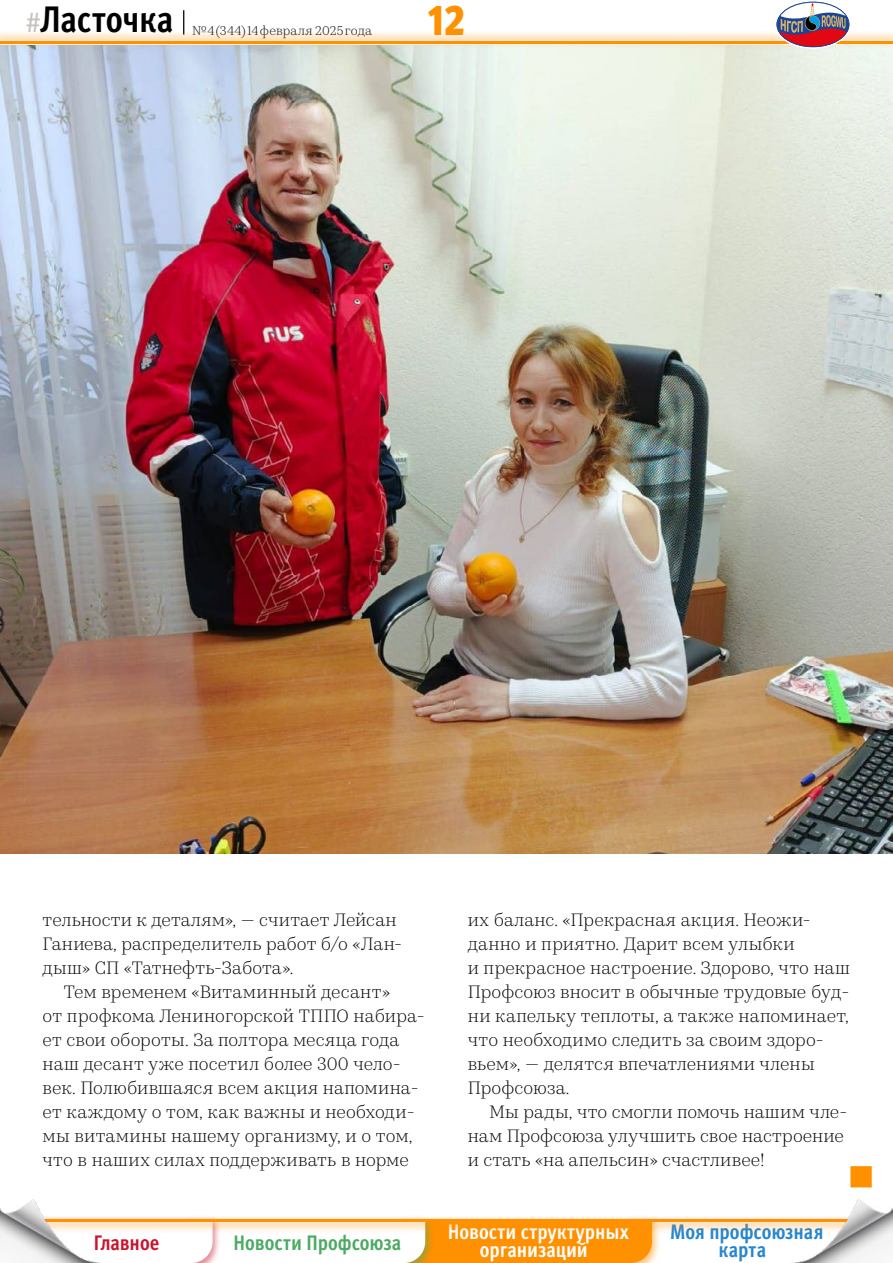
<style>
.page{position:relative;width:893px;height:1263px;background:#fff}
.page>*{position:absolute;margin:0;border:0;box-sizing:border-box;transform-origin:0 0}
.t1{font:900 condensed 43.5px "Meta Pro";color:#ff9000}
.t2{font:700 condensed 36.9px "Meta Pro";letter-spacing:-.005em;color:#000}
.t3{font:700 condensed 21px/18px "Meta Pro";color:#fff;text-align:center}
.t4{font:700 condensed 21px/18px "Meta Pro";letter-spacing:-.005em;color:#2585d0;text-align:center}
.t5{font:700 condensed 21px "Meta Pro";color:#4baa64}
.t6{font:700 condensed 21px "Meta Pro";letter-spacing:-.005em;color:#c8142d}
.t7{font:300 18px/24px "Kazimir Text";letter-spacing:.01em;color:#000}
.t8{font:300 12.75px "Kazimir Text";letter-spacing:.015em;color:#000}
.s1{font-weight:400;font-stretch:normal;font-size:27px;color:#c6c1bf}
</style>
<div class="page">
<div style="left:468px;top:1166px;width:404px;height:21px;background:#ff9000"></div>
<div style="left:467px;top:1165px;width:383px;height:23px;background:#fff"></div>
<img style="left:0;top:49px;width:893px;height:805px">
<svg style="left:183px;top:10px;width:1px;height:19px"></svg>
<svg style="left:193px;top:1234px;width:466px;height:29px"></svg>
<div style="left:0;top:29px;width:893px;height:20px;background:#ff9000;opacity:.3"></div>
<hr style="left:0;top:41px;width:893px;height:3px;background:#ff9000">
<div style="left:0;top:1214px;width:893px;height:20px;background:#ff9000;opacity:.3"></div>
<hr style="left:0;top:1219px;width:893px;height:3px;background:#ff9000">
<svg style="left:775px;top:2px;width:75px;height:46px"></svg>
<div style="left:775px;top:0;width:75px;height:48px;border:1px solid #fff;border-radius:50%"></div>
<img style="left:0;top:1199px;width:104px;height:64px">
<img style="left:789px;top:1199px;width:104px;height:64px">
<h2 class="t2" style="left:26px;top:-9px;width:149px"><span class="s1">#</span>Ласточка</h2>
<p class="t8" style="left:192px;top:21px;width:181px">№4 (344) 14 февраля 2025 года</p>
<h1 class="t1" style="left:428px;top:-14px;width:39px">12</h1>
<p class="t7" style="left:43px;top:907px;width:359px">тельности к деталям», — считает Лейсан<br>Ганиева, распределитель работ б/о «Лан&shy;дыш» СП «Татнефть- Забота».</p>
<p class="t7" style="left:43px;top:979px;width:384px;text-indent:21px">Тем временем «Витаминный десант»<br>от профкома Ленино гор ской ТППО набира&shy;ет свои обороты. За полтора месяца года наш десант уже посетил более 300 чело&shy;век. Полюбившаяся всем акция напомина&shy;ет каждому о том, как важны и необходи&shy;мы витамины нашему организму, и о том, что в наших силах поддерживать в норме</p>
<p class="t6" style="left:94px;top:1226px;width:67px">Главное</p>
<p class="t5" style="left:234px;top:1226px;width:169px">Новости Профсоюза</p>
<p class="t7" style="left:468px;top:907px;width:384px">их баланс. «Прекрасная акция. Неожи&shy;данно и приятно. Дарит всем улыбки<br>и прекрасное настроение. Здорово, что наш Проф союз вносит в обычные трудовые буд&shy;ни капельку теплоты, а также напоминает, что необходимо следить за своим здоро&shy;вьем», — делятся впечатлениями члены Проф союза.</p>
<p class="t7" style="left:468px;top:1099px;width:381px;text-indent:21px">Мы рады, что смогли помочь нашим чле&shy;нам Проф союза улучшить свое настроение и стать «на апельсин» счастливее!</p>
<p class="t3" style="left:448px;top:1222px;width:182px">Новости структурных организаций</p>
<p class="t4" style="left:670px;top:1222px;width:155px">Моя профсоюзная карта</p>
</div>
